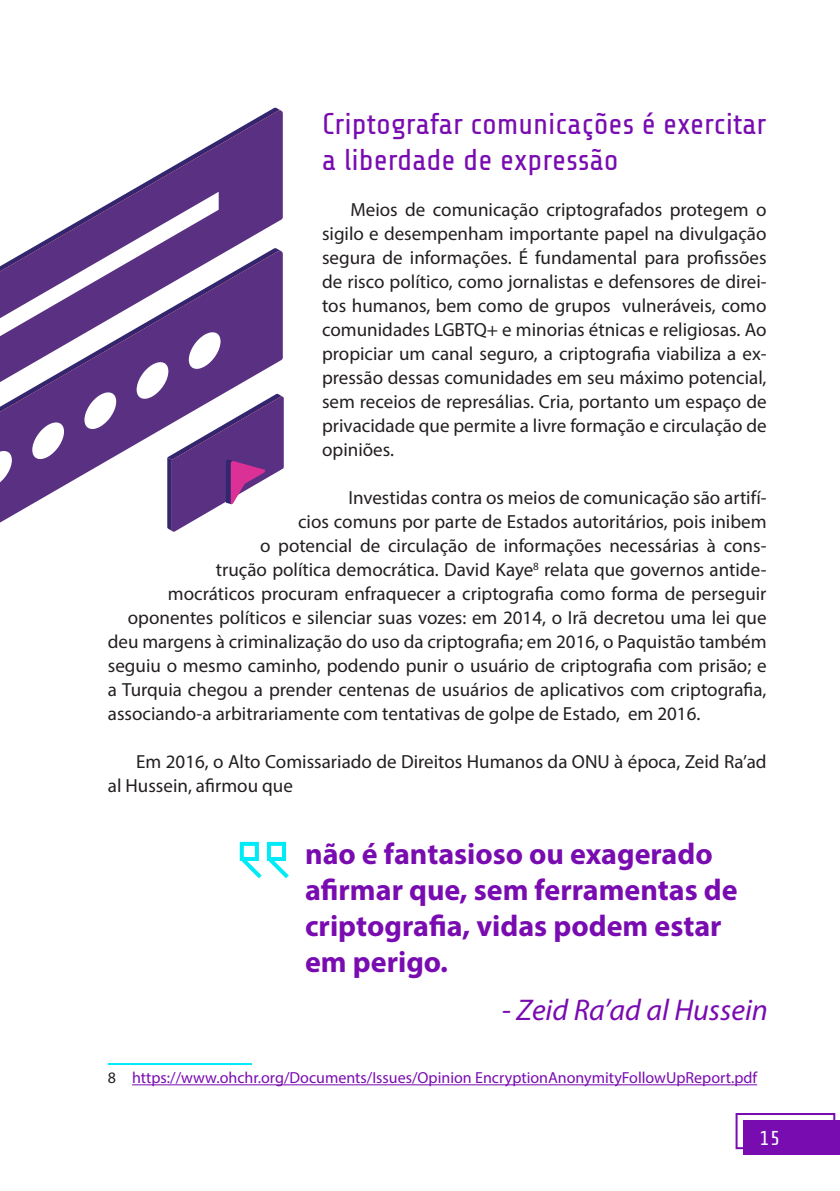
<style>
.page{position:relative;width:840px;height:1191px;background:#fff}
.page>*{position:absolute;margin:0;border:0;box-sizing:border-box;transform-origin:0 0}
.t1{font:700 30px/36px "Myriad Pro";color:#790cb0}
.Título_2{font:30px/36px "Share Tech";color:#790cb0}
.t2{font:italic 30px "Myriad Pro";color:#790cb0}
.t3{font:20px "Share Tech Mono";color:#fff}
.Corpo_de_texto{font:19px/24px "Myriad Pro";color:#231f20;text-align:justify}
.Rodapé{font:16px "Myriad Pro";color:#790cb0}
.s1{color:#231f20}
</style>
<div class="page">
<div style="left:743px;top:1120px;width:96px;height:34px;background:#790cb0"></div>
<div style="left:735px;top:1113px;width:99px;height:36px;border:2px solid #790cb0"></div>
<hr style="left:108px;top:1063px;width:144px;height:2px;background:#01ebf6">
<hr style="left:132px;top:1084px;width:624px;height:1px;background:#790cb0">
<div style="left:267px;top:842px;width:19px;height:19px;border:4px solid #01ebf6"></div>
<svg style="left:239px;top:852px;width:50px;height:27px"></svg>
<div style="left:240px;top:842px;width:19px;height:19px;border:4px solid #01ebf6"></div>
<svg style="left:129px;top:110px;width:153px;height:82px;fill:#593082"></svg>
<svg style="left:0;top:192px;width:283px;height:340px"></svg>
<p class="Título_2" style="left:322px;top:107px;width:445px">Criptografar comunicações é exercitar a liberdade de expressão</p>
<p class="Corpo_de_texto" style="left:322px;top:197px;width:446px;text-indent:28px">Meios de comunicação criptografados protegem o sigilo e desempenham importante papel na divulgação segura de informações. É fundamental para profissões de risco político, como jornalistas e defensores de direi&shy;tos humanos, bem como de grupos vulneráveis, como comunidades LGBTQ+ e minorias étnicas e religiosas. Ao propiciar um canal seguro, a criptografia viabiliza a ex&shy;pressão dessas comunidades em seu máximo potencial, sem receios de represálias. Cria, portanto um espaço de privacidade que permite a livre formação e circulação de opiniões.</p>
<p class="Corpo_de_texto" style="left:348px;top:485px;width:419px">Investidas contra os meios de comunicação são artifí-</p>
<p class="Corpo_de_texto" style="left:298px;top:509px;width:470px">cios comuns por parte de Estados autoritários, pois inibem</p>
<p class="Corpo_de_texto" style="left:260px;top:533px;width:508px">o potencial de circulação de informações necessárias à cons-</p>
<p class="Corpo_de_texto" style="left:216px;top:557px;width:552px">trução política democrática. David Kaye<sup>8</sup> relata que governos antide-</p>
<p class="Corpo_de_texto" style="left:168px;top:581px;width:599px">mocráticos procuram enfraquecer a criptografia como forma de perseguir</p>
<p class="Corpo_de_texto" style="left:128px;top:605px;width:639px">oponentes políticos e silenciar suas vozes: em 2014, o Irã decretou uma lei que</p>
<p class="Corpo_de_texto" style="left:108px;top:629px;width:660px">deu margens à criminalização do uso da criptografia; em 2016, o Paquistão também</p>
<p class="Corpo_de_texto" style="left:108px;top:653px;width:660px">seguiu o mesmo caminho, podendo punir o usuário de criptografia com prisão; e</p>
<p class="Corpo_de_texto" style="left:108px;top:677px;width:659px">a Turquia chegou a prender centenas de usuários de aplicativos com criptografia,</p>
<p class="Corpo_de_texto" style="left:108px;top:701px;width:593px">associando-a arbitrariamente com tentativas de golpe de Estado, em 2016.</p>
<p class="Corpo_de_texto" style="left:108px;top:749px;width:660px;text-indent:28px">Em 2016, o Alto Comissariado de Direitos Humanos da ONU à época, Zeid Ra’ad al Hussein, afirmou que</p>
<p class="t1" style="left:305px;top:835px;width:434px">não é fantasioso ou exagerado afirmar que, sem ferramentas de criptografia, vidas podem estar em perigo.</p>
<p class="t2" style="left:501px;top:991px;width:267px">- Zeid Ra’ad al Hussein</p>
<p class="Rodapé" style="left:108px;top:1068px;width:650px"><span class="s1">8</span> https://www.ohchr.org/Documents/Issues/Opinion EncryptionAnonymityFollowUpReport.pdf</p>
<p class="t3" style="left:758px;top:1127px;width:23px">15</p>
</div>
